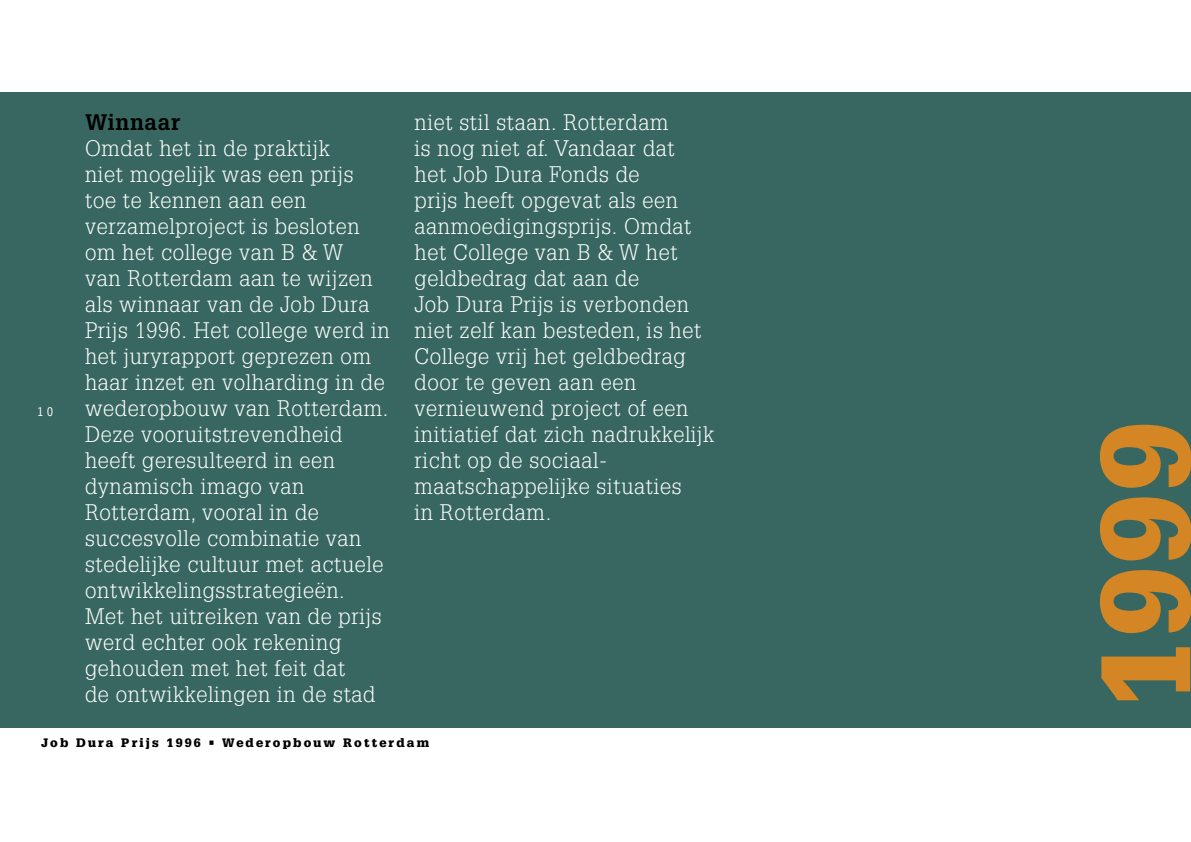
<style>
.page{position:relative;width:1191px;height:842px;background:#fff}
.page>*{position:absolute;margin:0;border:0;box-sizing:border-box;transform-origin:0 0}
.inleiding{font:900 124px "Glypha LT";color:#d48625}
.inleiding_light{font:300 22px/26px "Glypha LT";letter-spacing:.03em;color:#fff}
.t1{font:900 12px "Glypha LT";letter-spacing:.17em;color:#000;scale:1.05 1}
.t2{font:700 12px "Letter Gothic";color:#fff}
.s1{font-weight:700;color:#000}
</style>
<div class="page">
<div style="left:0;top:92px;width:1191px;height:635px;background:#376760"></div>
<p class="t2" style="left:37px;top:404px;width:18px">10</p>
<p class="inleiding_light" style="left:85px;top:110px;width:306px"><span class="s1">Winnaar<br></span>Omdat het in de praktijk<br>niet mogelijk was een prijs toe te kennen aan een verzamelproject is besloten om het college van B &amp; W<br>van Rotterdam aan te wijzen als winnaar van de Job Dura<br>Prijs 1996. Het college werd in het juryrapport geprezen om haar inzet en volharding in de wederopbouw van Rotterdam.<br>Deze vooruitstrevendheid heeft geresulteerd in een dynamisch imago van<br>Rotterdam, vooral in de succesvolle combinatie van stedelijke cultuur met actuele ontwikkelingsstrategieën.<br>Met het uitreiken van de prijs werd echter ook rekening gehouden met het feit dat<br>de ontwikkelingen in de stad</p>
<p class="inleiding_light" style="left:414px;top:110px;width:301px">niet stil staan. Rotterdam<br>is nog niet af. Vandaar dat<br>het Job Dura Fonds de<br>prijs heeft opgevat als een aanmoedigingsprijs. Omdat het College van B &amp; W het geldbedrag dat aan de<br>Job Dura Prijs is verbonden niet zelf kan besteden, is het<br>College vrij het geldbedrag door te geven aan een vernieuwend project of een initiatief dat zich nadrukkelijk richt op de sociaal&shy;maatschappelijke situaties<br>in Rotterdam.</p>
<p class="t1" style="left:41px;top:735px;width:371px">Job Dura Prijs 1996 • Wederopbouw Rotterdam</p>
<p class="inleiding" style="left:1070px;top:709px;width:288px;rotate:-90deg">1999</p>
</div>
